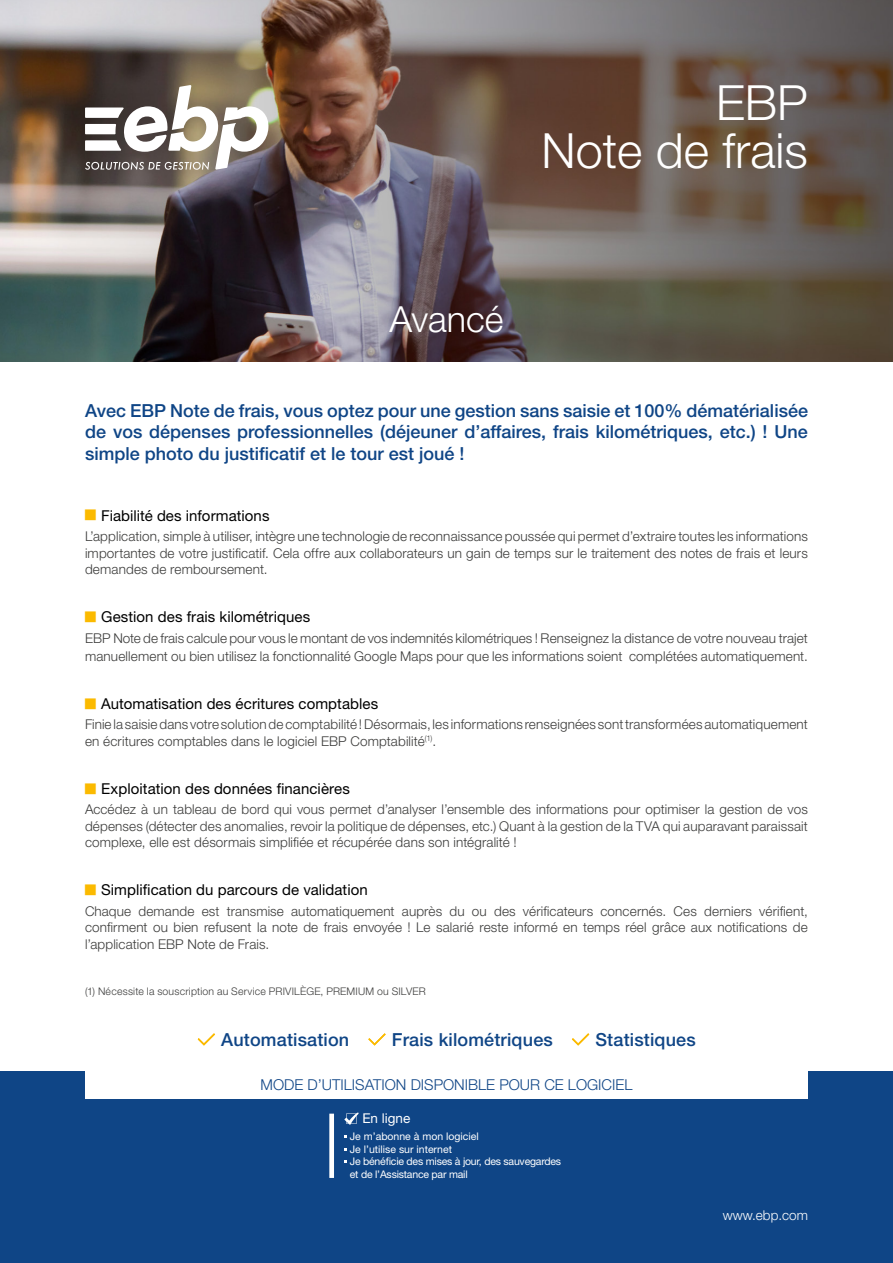
<style>
.page{position:relative;width:893px;height:1263px;background:#fff}
.page>*{position:absolute;margin:0;border:0;box-sizing:border-box;transform-origin:0 0}
.Titre-PF-2Lignes-_1e{font:300 48.6px "Helvetica Neue LT Std";color:#fff}
.Titre-FP-1Ligne-_1er{font:300 36px "Helvetica Neue LT Std";color:#fff}
.Texte-Description-_1{font:500 18px/21.6px "Helvetica Neue LT Std";color:#0f4586;text-align:justify}
.Texte-Réassurance-_1{font:500 18px "Helvetica Neue LT Std";letter-spacing:.01em;color:#0f4586}
.t1{font:15px "Helvetica Neue LT Std";letter-spacing:.005em;color:#000}
.t2{font:300 15px "Helvetica Neue LT Std";color:#0f4586}
.Titre-Point_Cles-_1e{font:300 13.5px/16.5px "Helvetica Neue LT Std";letter-spacing:.01em;color:#3c3c3b;text-align:justify}
.t3{font:300 13.5px "Helvetica Neue LT Std";color:#fff}
.t4{font:13.5px "Helvetica Neue LT Std";color:#fff}
.t5{font:10.5px/12.6px "Helvetica Neue LT Std";letter-spacing:-.02em;color:#fff}
.Titre-Point_Cles-_1e-2{font:300 10.5px "Helvetica Neue LT Std";letter-spacing:.02em;color:#3c3c3b}
.t6{font:10.5px "Helvetica Neue LT Std";color:#fff}
</style>
<div class="page">
<img style="left:0;top:0;width:893px;height:361px">
<div style="left:0;top:1071px;width:893px;height:192px;background:#0f4586"></div>
<svg style="left:85px;top:85px;width:183px;height:85px"></svg>
<svg style="left:198px;top:1033px;width:17px;height:12px"></svg>
<svg style="left:368px;top:1033px;width:18px;height:12px"></svg>
<svg style="left:572px;top:1033px;width:18px;height:12px"></svg>
<div style="left:85px;top:1071px;width:723px;height:27px;background:#fff"></div>
<div style="left:329px;top:1114px;width:5px;height:64px;background:#fff"></div>
<svg style="left:344px;top:1112px;width:15px;height:13px"></svg>
<p class="Titre-PF-2Lignes-_1e" style="left:716px;top:73px;width:93px">EBP</p>
<p class="Titre-PF-2Lignes-_1e" style="left:541px;top:121px;width:268px">Note de frais</p>
<p class="Titre-FP-1Ligne-_1er" style="left:389px;top:297px;width:116px">Avancé</p>
<p class="Texte-Description-_1" style="left:85px;top:399px;width:724px">Avec EBP Note de frais, vous optez pour une gestion sans saisie et 100% dématérialisée de vos dépenses professionnelles (déjeuner d’affaires, frais kilométriques, etc.) ! Une simple photo du justificatif et le tour est joué !</p>
<p class="t1" style="left:101px;top:506px;width:170px">Fiabilité des informations</p>
<p class="Titre-Point_Cles-_1e" style="left:85px;top:528px;width:724px">L’application, simple à utiliser, intègre une technologie de reconnaissance poussée qui permet d’extraire toutes les informations importantes de votre justificatif. Cela offre aux collaborateurs un gain de temps sur le traitement des notes de frais et leurs demandes de remboursement.</p>
<p class="t1" style="left:101px;top:608px;width:211px">Gestion des frais kilométriques</p>
<p class="Titre-Point_Cles-_1e" style="left:85px;top:629px;width:724px;line-height:18px">EBP Note de frais calcule pour vous le montant de vos indemnités kilométriques ! Renseignez la distance de votre nouveau trajet manuellement ou bien utilisez la fonctionnalité Google Maps pour que les informations soient complétées automatiquement.</p>
<p class="t1" style="left:101px;top:694px;width:279px">Automatisation des écritures comptables</p>
<p class="Titre-Point_Cles-_1e" style="left:85px;top:716px;width:724px">Finie la saisie dans votre solution de comptabilité ! Désormais, les informations renseignées sont transformées automatiquement en écritures comptables dans le logiciel EBP Comptabilité<sup>(1)</sup>.</p>
<p class="t1" style="left:101px;top:779px;width:250px">Exploitation des données financières</p>
<p class="Titre-Point_Cles-_1e" style="left:85px;top:801px;width:724px">Accédez à un tableau de bord qui vous permet d’analyser l’ensemble des informations pour optimiser la gestion de vos dépenses (détecter des anomalies, revoir la politique de dépenses, etc.) Quant à la gestion de la TVA qui auparavant paraissait complexe, elle est désormais simplifiée et récupérée dans son intégralité !</p>
<p class="t1" style="left:101px;top:881px;width:268px">Simplification du parcours de validation</p>
<p class="Titre-Point_Cles-_1e" style="left:85px;top:902px;width:724px">Chaque demande est transmise automatiquement auprès du ou des vérificateurs concernés. Ces derniers vérifient, confirment ou bien refusent la note de frais envoyée ! Le salarié reste informé en temps réel grâce aux notifications de l’application EBP Note de Frais.</p>
<p class="Titre-Point_Cles-_1e-2" style="left:85px;top:985px;width:342px">(1) Nécessite la souscription au Service PRIVILÈGE, PREMIUM ou SILVER</p>
<p class="Texte-Réassurance-_1" style="left:221px;top:1029px;width:130px">Automatisation</p>
<p class="Texte-Réassurance-_1" style="left:392px;top:1029px;width:162px">Frais kilométriques</p>
<p class="Texte-Réassurance-_1" style="left:595px;top:1029px;width:102px">Statistiques</p>
<p class="t2" style="left:261px;top:1075px;width:373px">MODE D’UTILISATION DISPONIBLE POUR CE LOGICIEL</p>
<p class="t4" style="left:362px;top:1110px;width:50px">En ligne</p>
<p class="t6" style="left:350px;top:1130px;width:130px">Je m’abonne à mon logiciel</p>
<p class="t6" style="left:350px;top:1143px;width:104px">Je l’utilise sur internet</p>
<p class="t5" style="left:350px;top:1155px;width:213px">Je bénéficie des mises à jour, des sauvegardes et de l’Assistance par mail</p>
<p class="t3" style="left:723px;top:1207px;width:87px">www.ebp.com</p>
</div>
